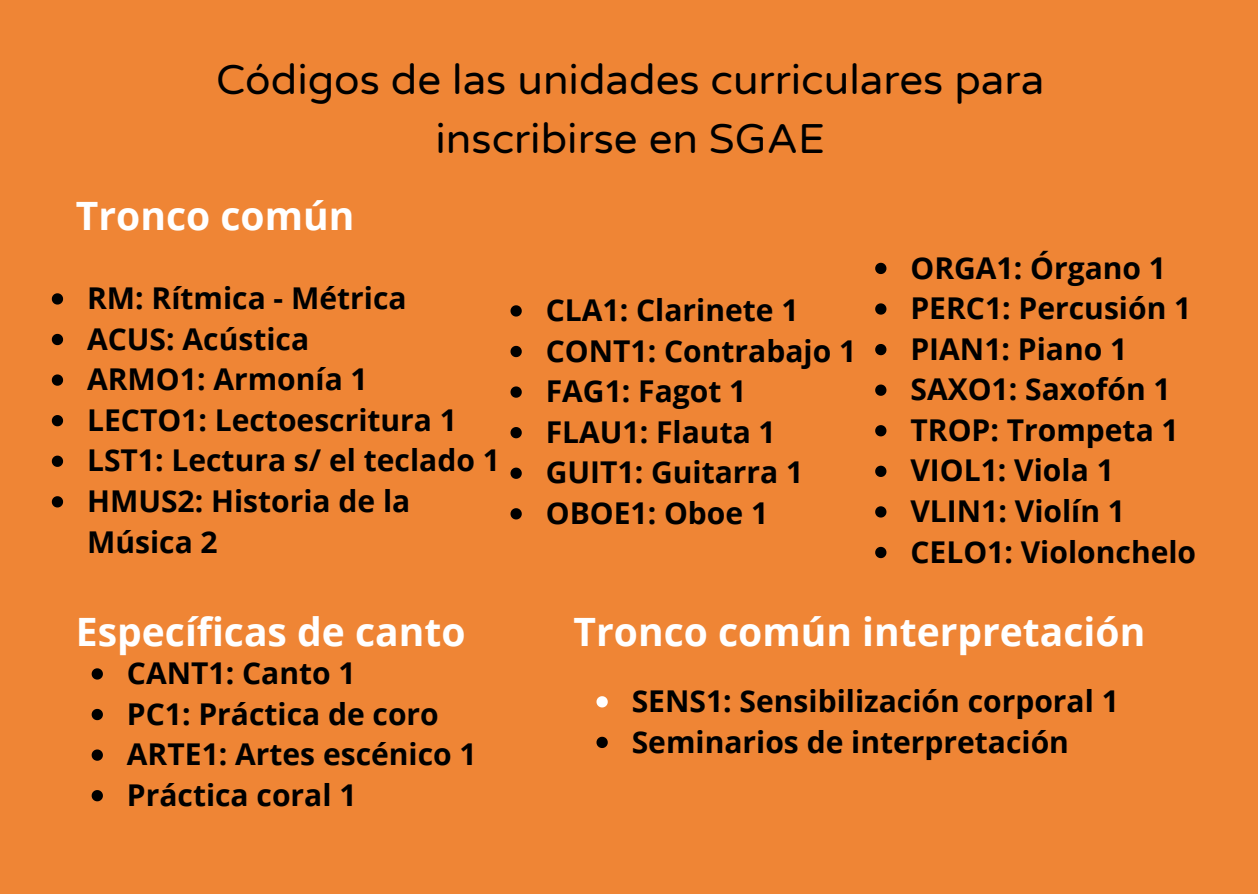
<style>
.page{position:relative;width:1258px;height:894px;background:#fff}
.page>*{position:absolute;margin:0;border:0;box-sizing:border-box;transform-origin:0 0}
.t1{font:42px/58.5px "Varela Round";color:#000;text-align:center}
.t2{font:700 39px "Open Sans";color:#fff}
.t3{font:700 30px/40.5px "Open Sans";color:#000}
</style>
<div class="page">
<div style="left:0;top:0;width:1258px;height:893px;background:#ef8535"></div>
<svg style="left:52px;top:293px;width:11px;height:11px"></svg>
<svg style="left:52px;top:334px;width:11px;height:11px"></svg>
<svg style="left:52px;top:374px;width:11px;height:11px"></svg>
<svg style="left:52px;top:415px;width:11px;height:11px"></svg>
<svg style="left:52px;top:455px;width:11px;height:12px"></svg>
<svg style="left:52px;top:496px;width:11px;height:11px"></svg>
<svg style="left:875px;top:263px;width:11px;height:11px"></svg>
<svg style="left:875px;top:303px;width:11px;height:11px"></svg>
<svg style="left:875px;top:344px;width:11px;height:11px"></svg>
<svg style="left:875px;top:384px;width:11px;height:11px"></svg>
<svg style="left:875px;top:425px;width:11px;height:11px"></svg>
<svg style="left:875px;top:465px;width:11px;height:12px"></svg>
<svg style="left:875px;top:506px;width:11px;height:11px"></svg>
<svg style="left:875px;top:546px;width:11px;height:12px"></svg>
<svg style="left:510px;top:305px;width:12px;height:11px"></svg>
<svg style="left:510px;top:346px;width:12px;height:11px"></svg>
<svg style="left:510px;top:386px;width:12px;height:11px"></svg>
<svg style="left:510px;top:427px;width:12px;height:11px"></svg>
<svg style="left:510px;top:467px;width:12px;height:11px"></svg>
<svg style="left:510px;top:508px;width:12px;height:11px"></svg>
<svg style="left:92px;top:668px;width:11px;height:11px"></svg>
<svg style="left:92px;top:708px;width:11px;height:12px"></svg>
<svg style="left:92px;top:749px;width:11px;height:11px"></svg>
<svg style="left:92px;top:790px;width:11px;height:11px"></svg>
<svg style="left:596px;top:696px;width:12px;height:11px"></svg>
<svg style="left:596px;top:736px;width:12px;height:11px"></svg>
<h1 class="t1" style="left:216px;top:52px;width:830px">Códigos de las unidades curriculares para inscribirse en SGAE</h1>
<h2 class="t2" style="left:76px;top:188px;width:280px">Tronco común</h2>
<p class="t3" style="left:87px;top:277px;width:414px">RM: Rítmica - Métrica<br>ACUS: Acústica<br>ARMO1: Armonía 1<br>LECTO1: Lectoescritura 1<br>LST1: Lectura s/ el teclado 1<br>HMUS2: Historia de la<br>Música 2</p>
<p class="t3" style="left:546px;top:289px;width:312px">CLA1: Clarinete 1<br>CONT1: Contrabajo 1<br>FAG1: Fagot 1<br>FLAU1: Flauta 1<br>GUIT1: Guitarra 1<br>OBOE1: Oboe 1</p>
<p class="t3" style="left:910px;top:246px;width:287px">ORGA1: Órgano 1<br>PERC1: Percusión 1<br>PIAN1: Piano 1<br>SAXO1: Saxofón 1<br>TROP: Trompeta 1<br>VIOL1: Viola 1<br>VLIN1: Violín 1<br>CELO1: Violonchelo</p>
<h2 class="t2" style="left:76px;top:604px;width:391px">Específicas de canto</h2>
<h2 class="t2" style="left:573px;top:604px;width:573px">Tronco común interpretación</h2>
<p class="t3" style="left:127px;top:652px;width:351px">CANT1: Canto 1<br>PC1: Práctica de coro<br>ARTE1: Artes escénico 1<br>Práctica coral 1</p>
<p class="t3" style="left:632px;top:679px;width:488px">SENS1: Sensibilización corporal 1<br>Seminarios de interpretación</p>
</div>
